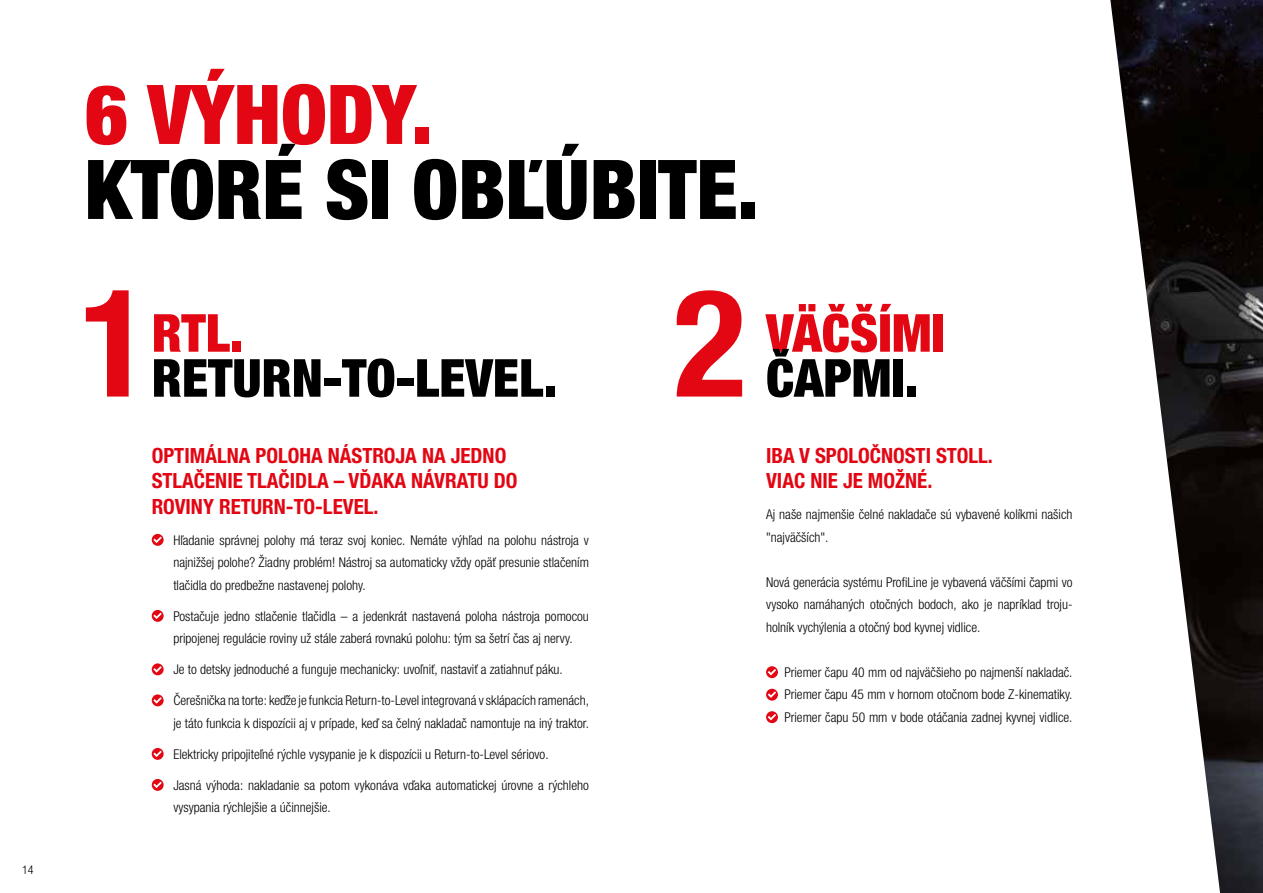
<style>
.page{position:relative;width:1263px;height:893px;background:#fff}
.page>*{position:absolute;margin:0;border:0;box-sizing:border-box;transform-origin:0 0}
.t1{font:700 condensed 150px "Helvetica Neue";color:#e30613}
.t2{font:900 condensed 82.5px "Helvetica Neue LTW1 G";color:#000}
.t3{font:900 condensed 82.5px "Helvetica Neue LTW1 G";color:#e30613}
.t4{font:900 condensed 52.5px "Helvetica Neue LTW1 G";color:#000}
.t5{font:900 condensed 52.5px "Helvetica Neue LTW1 G";color:#e30613}
.t6{font:700 condensed 21px/25.5px "Helvetica Neue LTW1 G";color:#e30613}
.t7{font:300 condensed 13.5px/22.5px "Helvetica Neue LTW1 G";color:#000}
.t8{font:300 condensed 12px "Helvetica Neue LTW1 G";color:#000}
</style>
<div class="page">
<img style="left:1110px;top:0;width:153px;height:893px">
<svg style="left:152px;top:534px;width:12px;height:12px"></svg>
<svg style="left:153px;top:537px;width:9px;height:6px"></svg>
<svg style="left:152px;top:610px;width:12px;height:12px"></svg>
<svg style="left:153px;top:613px;width:9px;height:6px"></svg>
<svg style="left:152px;top:663px;width:12px;height:12px"></svg>
<svg style="left:153px;top:666px;width:9px;height:7px"></svg>
<svg style="left:152px;top:694px;width:12px;height:12px"></svg>
<svg style="left:153px;top:697px;width:9px;height:7px"></svg>
<svg style="left:152px;top:748px;width:12px;height:12px"></svg>
<svg style="left:153px;top:751px;width:9px;height:6px"></svg>
<svg style="left:152px;top:779px;width:12px;height:12px"></svg>
<svg style="left:153px;top:782px;width:9px;height:6px"></svg>
<svg style="left:766px;top:666px;width:12px;height:12px"></svg>
<svg style="left:768px;top:669px;width:8px;height:6px"></svg>
<svg style="left:766px;top:689px;width:12px;height:12px"></svg>
<svg style="left:768px;top:691px;width:8px;height:7px"></svg>
<svg style="left:766px;top:711px;width:12px;height:12px"></svg>
<svg style="left:768px;top:714px;width:8px;height:6px"></svg>
<p class="t8" style="left:22px;top:863px;width:13px">14</p>
<h2 class="t3" style="left:85px;top:65px;width:349px">6 VÝHODY.</h2>
<h2 class="t2" style="left:85px;top:140px;width:676px">KTORÉ SI OBĽÚBITE.</h2>
<h1 class="t1" style="left:80px;top:252px;width:73px">1</h1>
<h3 class="t5" style="left:152px;top:302px;width:93px">RTL.</h3>
<h3 class="t4" style="left:152px;top:347px;width:407px">RETURN-TO-LEVEL.</h3>
<h3 class="t6" style="left:152px;top:442px;width:367px">OPTIMÁLNA POLOHA NÁSTROJA NA JEDNO<br>STLAČENIE TLAČIDLA – VĎAKA NÁVRATU DO<br>ROVINY RETURN-TO-LEVEL.</h3>
<p class="t7" style="left:173px;top:529px;width:417px;text-align:justify">Hľadanie správnej polohy má teraz svoj koniec. Nemáte výhľad na polohu nástroja v najnižšej polohe? Žiadny problém! Nástroj sa automaticky vždy opäť presunie stlačením tlačidla do predbežne nastavenej polohy.</p>
<p class="t7" style="left:173px;top:605px;width:417px">Postačuje jedno stlačenie tlačidla – a jedenkrát nastavená poloha nástroja pomocou pripojenej regulácie roviny už stále zaberá rovnakú polohu: tým sa šetrí čas aj nervy.</p>
<p class="t7" style="left:173px;top:658px;width:391px">Je to detsky jednoduché a funguje mechanicky: uvoľniť, nastaviť a zatiahnuť páku.</p>
<p class="t7" style="left:173px;top:689px;width:417px">Čerešnička na torte: keďže je funkcia Return-to-Level integrovaná v sklápacích ramenách, je táto funkcia k dispozícii aj v prípade, keď sa čelný nakladač namontuje na iný traktor.</p>
<p class="t7" style="left:173px;top:743px;width:377px">Elektricky pripojiteľné rýchle vysypanie je k dispozícii u Return-to-Level sériovo.</p>
<p class="t7" style="left:173px;top:774px;width:417px">Jasná výhoda: nakladanie sa potom vykonáva vďaka automatickej úrovne a rýchleho vysypania rýchlejšie a účinnejšie.</p>
<h1 class="t1" style="left:674px;top:252px;width:73px">2</h1>
<h3 class="t5" style="left:766px;top:302px;width:181px">VÄČŠÍMI</h3>
<h3 class="t4" style="left:766px;top:347px;width:154px">ČAPMI.</h3>
<h3 class="t6" style="left:766px;top:442px;width:228px">IBA V SPOLOČNOSTI STOLL.<br>VIAC NIE JE MOŽNÉ.</h3>
<p class="t7" style="left:766px;top:503px;width:308px">Aj naše najmenšie čelné nakladače sú vybavené kolíkmi našich "najväčších".</p>
<p class="t7" style="left:766px;top:571px;width:308px;text-align:justify">Nová generácia systému ProfiLine je vybavená väčšími čapmi vo vysoko namáhaných otočných bodoch, ako je napríklad troju&shy;holník vychýlenia a otočný bod kyvnej vidlice.</p>
<p class="t7" style="left:784px;top:661px;width:290px;text-align:justify">Priemer čapu 40 mm od najväčšieho po najmenší nakladač.<br>Priemer čapu 45 mm v hornom otočnom bode Z-kinematiky.<br>Priemer čapu 50 mm v bode otáčania zadnej kyvnej vidlice.</p>
</div>
